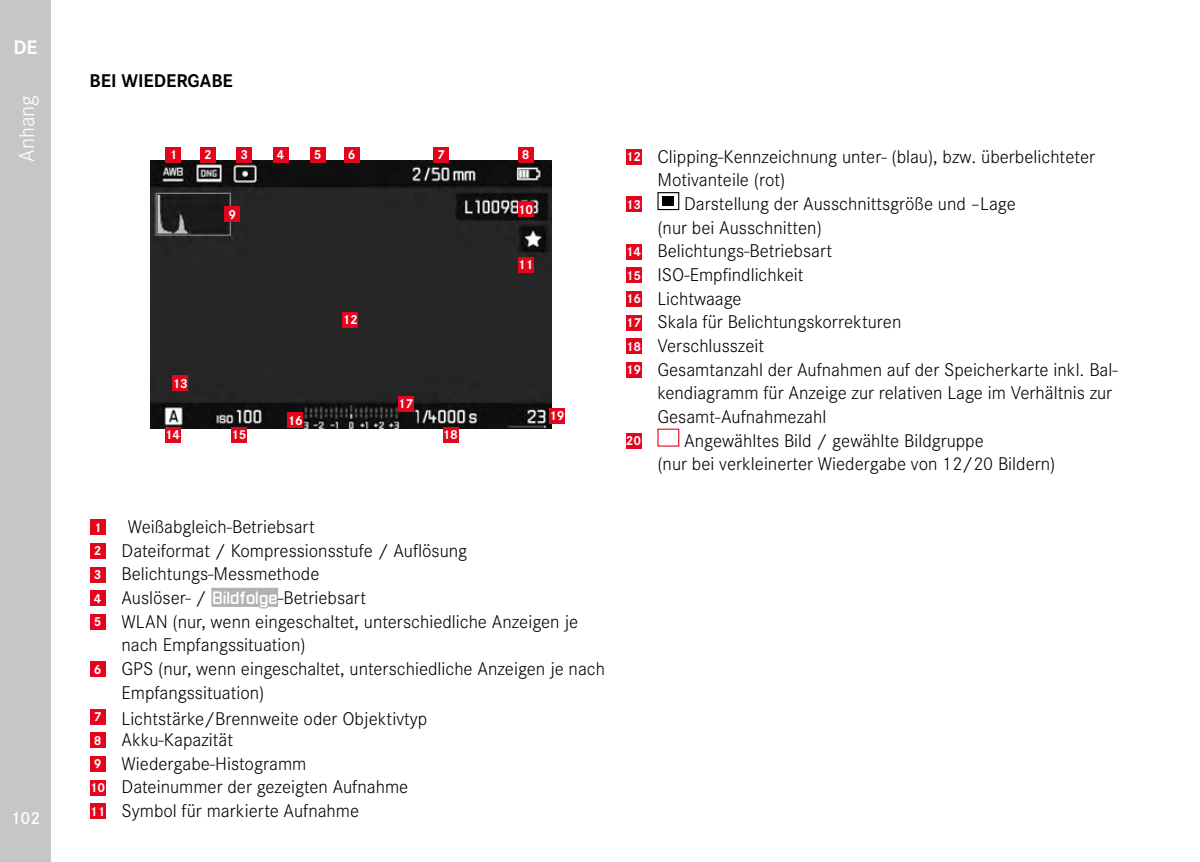
<style>
.page{position:relative;width:1200px;height:862px;background:#fff}
.page>*{position:absolute;margin:0;border:0;box-sizing:border-box;transform-origin:0 0}
.Footnote{font:300 22.5px "Corporate S";color:#fff}
.t1{font:700 20.25px "Corporate S";color:#fff}
.Numbered_List{font:300 19.12px/23.6px "Corporate S";color:#000}
.FAQ_answer{font:300 19.12px "Corporate S";color:#000}
.Heading_02{font:700 19.12px "Corporate S";color:#000}
.t2{font:600 18px "Corporate S";color:#fff}
.Body_Text{font:700 13.5px "Corporate S";color:#fff}
.s1{font-family:"LG1050";font-weight:400;font-size:15.75px;color:#b3b2b2}
</style>
<div class="page">
<div style="left:0;top:0;width:51px;height:861px;background:#c6c6c6"></div>
<img style="left:150px;top:161px;width:401px;height:267px">
<div style="left:549px;top:408px;width:16px;height:15px;background:#e3051b"></div>
<div style="left:172px;top:375px;width:16px;height:16px;background:#e3051b"></div>
<div style="left:442px;top:426px;width:16px;height:16px;background:#e3051b"></div>
<div style="left:287px;top:412px;width:16px;height:16px;background:#e3051b"></div>
<div style="left:398px;top:395px;width:15px;height:16px;background:#e3051b"></div>
<div style="left:231px;top:426px;width:16px;height:16px;background:#e3051b"></div>
<div style="left:165px;top:426px;width:16px;height:16px;background:#e3051b"></div>
<div style="left:517px;top:201px;width:16px;height:16px;background:#e3051b"></div>
<div style="left:517px;top:256px;width:16px;height:16px;background:#e3051b"></div>
<div style="left:342px;top:311px;width:16px;height:16px;background:#e3051b"></div>
<div style="left:224px;top:206px;width:16px;height:16px;background:#e3051b"></div>
<div style="left:165px;top:147px;width:16px;height:16px;background:#e3051b"></div>
<div style="left:200px;top:147px;width:16px;height:16px;background:#e3051b"></div>
<div style="left:236px;top:147px;width:16px;height:16px;background:#e3051b"></div>
<div style="left:273px;top:147px;width:15px;height:16px;background:#e3051b"></div>
<div style="left:310px;top:147px;width:15px;height:16px;background:#e3051b"></div>
<div style="left:343px;top:147px;width:16px;height:16px;background:#e3051b"></div>
<div style="left:433px;top:147px;width:16px;height:16px;background:#e3051b"></div>
<div style="left:517px;top:147px;width:16px;height:16px;background:#e3051b"></div>
<div style="left:625px;top:149px;width:16px;height:16px;background:#e3051b"></div>
<div style="left:625px;top:196px;width:16px;height:16px;background:#e3051b"></div>
<div style="left:657px;top:192px;width:22px;height:18px;border:1px solid #000"></div>
<div style="left:662px;top:196px;width:12px;height:9px;background:#000"></div>
<div style="left:625px;top:243px;width:16px;height:16px;background:#e3051b"></div>
<div style="left:625px;top:267px;width:16px;height:16px;background:#e3051b"></div>
<div style="left:625px;top:291px;width:16px;height:16px;background:#e3051b"></div>
<div style="left:625px;top:314px;width:16px;height:16px;background:#e3051b"></div>
<div style="left:625px;top:338px;width:16px;height:16px;background:#e3051b"></div>
<div style="left:625px;top:362px;width:16px;height:16px;background:#e3051b"></div>
<div style="left:625px;top:432px;width:16px;height:16px;background:#e3051b"></div>
<div style="left:211px;top:587px;width:67px;height:19px;background:#b3b2b2"></div>
<div style="left:90px;top:519px;width:15px;height:16px;background:#e3051b"></div>
<div style="left:90px;top:542px;width:15px;height:16px;background:#e3051b"></div>
<div style="left:90px;top:566px;width:15px;height:16px;background:#e3051b"></div>
<div style="left:90px;top:590px;width:15px;height:16px;background:#e3051b"></div>
<div style="left:90px;top:613px;width:15px;height:16px;background:#e3051b"></div>
<div style="left:90px;top:661px;width:15px;height:16px;background:#e3051b"></div>
<div style="left:90px;top:708px;width:15px;height:16px;background:#e3051b"></div>
<div style="left:90px;top:731px;width:15px;height:16px;background:#e3051b"></div>
<div style="left:90px;top:755px;width:15px;height:16px;background:#e3051b"></div>
<div style="left:90px;top:779px;width:15px;height:16px;background:#e3051b"></div>
<div style="left:90px;top:802px;width:15px;height:16px;background:#e3051b"></div>
<p class="t1" style="left:14px;top:32px;width:25px">DE</p>
<p class="Footnote" style="left:11px;top:161px;width:68px;rotate:-90deg">Anhang</p>
<p class="t2" style="left:11px;top:803px;width:31px">102</p>
<p class="Heading_02" style="left:90px;top:65px;width:145px">BEI WIEDERGABE</p>
<p class="Body_Text" style="left:170px;top:144px;width:9px">1</p>
<p class="Body_Text" style="left:204px;top:144px;width:9px">2</p>
<p class="Body_Text" style="left:240px;top:144px;width:9px">3</p>
<p class="Body_Text" style="left:277px;top:144px;width:9px">4</p>
<p class="Body_Text" style="left:314px;top:144px;width:9px">5</p>
<p class="Body_Text" style="left:347px;top:144px;width:9px">6</p>
<p class="Body_Text" style="left:437px;top:144px;width:9px">7</p>
<p class="Body_Text" style="left:522px;top:144px;width:9px">8</p>
<p class="Body_Text" style="left:625px;top:146px;width:17px">12</p>
<p class="Numbered_List" style="left:657px;top:143px;width:439px">Clipping-Kennzeichnung unter- (blau), bzw. überbelichteter<br>Motivanteile (rot)</p>
<p class="Body_Text" style="left:625px;top:193px;width:17px">13</p>
<p class="Numbered_List" style="left:657px;top:191px;width:360px;text-indent:27px">Darstellung der Ausschnittsgröße und –Lage (nur bei Ausschnitten)</p>
<p class="Body_Text" style="left:625px;top:241px;width:17px">14</p>
<p class="Numbered_List" style="left:657px;top:238px;width:176px">Belichtungs-Betriebsart</p>
<p class="Body_Text" style="left:625px;top:264px;width:17px">15</p>
<p class="Numbered_List" style="left:657px;top:261px;width:148px">ISO-Empfindlichkeit</p>
<p class="Body_Text" style="left:625px;top:288px;width:17px">16</p>
<p class="Numbered_List" style="left:657px;top:285px;width:86px">Lichtwaage</p>
<p class="Body_Text" style="left:625px;top:312px;width:17px">17</p>
<p class="Numbered_List" style="left:657px;top:309px;width:245px">Skala für Belichtungskorrekturen</p>
<p class="Body_Text" style="left:625px;top:335px;width:17px">18</p>
<p class="Numbered_List" style="left:657px;top:332px;width:108px">Verschlusszeit</p>
<p class="Body_Text" style="left:625px;top:359px;width:17px">19</p>
<p class="Numbered_List" style="left:657px;top:356px;width:461px">Gesamtanzahl der Aufnahmen auf der Speicherkarte inkl. Bal&shy;kendiagramm für Anzeige zur relativen Lage im Verhältnis zur<br>Gesamt-Aufnahmezahl</p>
<p class="Body_Text" style="left:625px;top:430px;width:17px">20</p>
<p class="Numbered_List" style="left:657px;top:427px;width:399px;text-indent:27px">Angewähltes Bild / gewählte Bildgruppe<br>(nur bei verkleinerter Wiedergabe von 12/20 Bildern)</p>
<p class="Body_Text" style="left:517px;top:198px;width:17px">10</p>
<p class="Body_Text" style="left:228px;top:203px;width:9px">9</p>
<p class="Body_Text" style="left:517px;top:254px;width:17px">11</p>
<p class="Body_Text" style="left:342px;top:308px;width:17px">12</p>
<p class="Body_Text" style="left:172px;top:372px;width:17px">13</p>
<p class="Body_Text" style="left:398px;top:393px;width:17px">17</p>
<p class="Body_Text" style="left:549px;top:405px;width:17px">19</p>
<p class="Body_Text" style="left:287px;top:409px;width:17px">16</p>
<p class="Body_Text" style="left:442px;top:423px;width:17px">18</p>
<p class="Body_Text" style="left:165px;top:423px;width:17px">14</p>
<p class="Body_Text" style="left:231px;top:423px;width:17px">15</p>
<p class="Body_Text" style="left:94px;top:516px;width:9px">1</p>
<p class="FAQ_answer" style="left:128px;top:513px;width:188px">Weißabgleich-Betriebsart</p>
<p class="Body_Text" style="left:94px;top:540px;width:9px">2</p>
<p class="Numbered_List" style="left:121px;top:537px;width:347px">Dateiformat / Kompressionsstufe / Auflösung</p>
<p class="Body_Text" style="left:94px;top:563px;width:9px">3</p>
<p class="Numbered_List" style="left:121px;top:561px;width:199px">Belichtungs-Messmethode</p>
<p class="Body_Text" style="left:94px;top:587px;width:9px">4</p>
<p class="Numbered_List" style="left:121px;top:584px;width:246px">Auslöser- / <span class="s1">Bildfolge</span>-Betriebsart</p>
<p class="Body_Text" style="left:94px;top:611px;width:9px">5</p>
<p class="Numbered_List" style="left:121px;top:608px;width:458px">WLAN (nur, wenn eingeschaltet, unterschiedliche Anzeigen je nach Empfangssituation)</p>
<p class="Body_Text" style="left:94px;top:658px;width:9px">6</p>
<p class="Numbered_List" style="left:121px;top:655px;width:485px">GPS (nur, wenn eingeschaltet, unterschiedliche Anzeigen je nach<br>Empfangssituation)</p>
<p class="Body_Text" style="left:94px;top:705px;width:9px">7</p>
<p class="Numbered_List" style="left:121px;top:705px;width:307px">Lichtstärke/Brennweite oder Objektivtyp</p>
<p class="Body_Text" style="left:94px;top:729px;width:9px">8</p>
<p class="Numbered_List" style="left:121px;top:726px;width:113px">Akku-Kapazität</p>
<p class="Body_Text" style="left:94px;top:752px;width:9px">9</p>
<p class="Numbered_List" style="left:121px;top:750px;width:186px">Wiedergabe-Histogramm</p>
<p class="Body_Text" style="left:90px;top:776px;width:17px">10</p>
<p class="Numbered_List" style="left:121px;top:773px;width:288px">Dateinummer der gezeigten Aufnahme</p>
<p class="Body_Text" style="left:90px;top:800px;width:17px">11</p>
<p class="Numbered_List" style="left:121px;top:797px;width:239px">Symbol für markierte Aufnahme</p>
</div>
